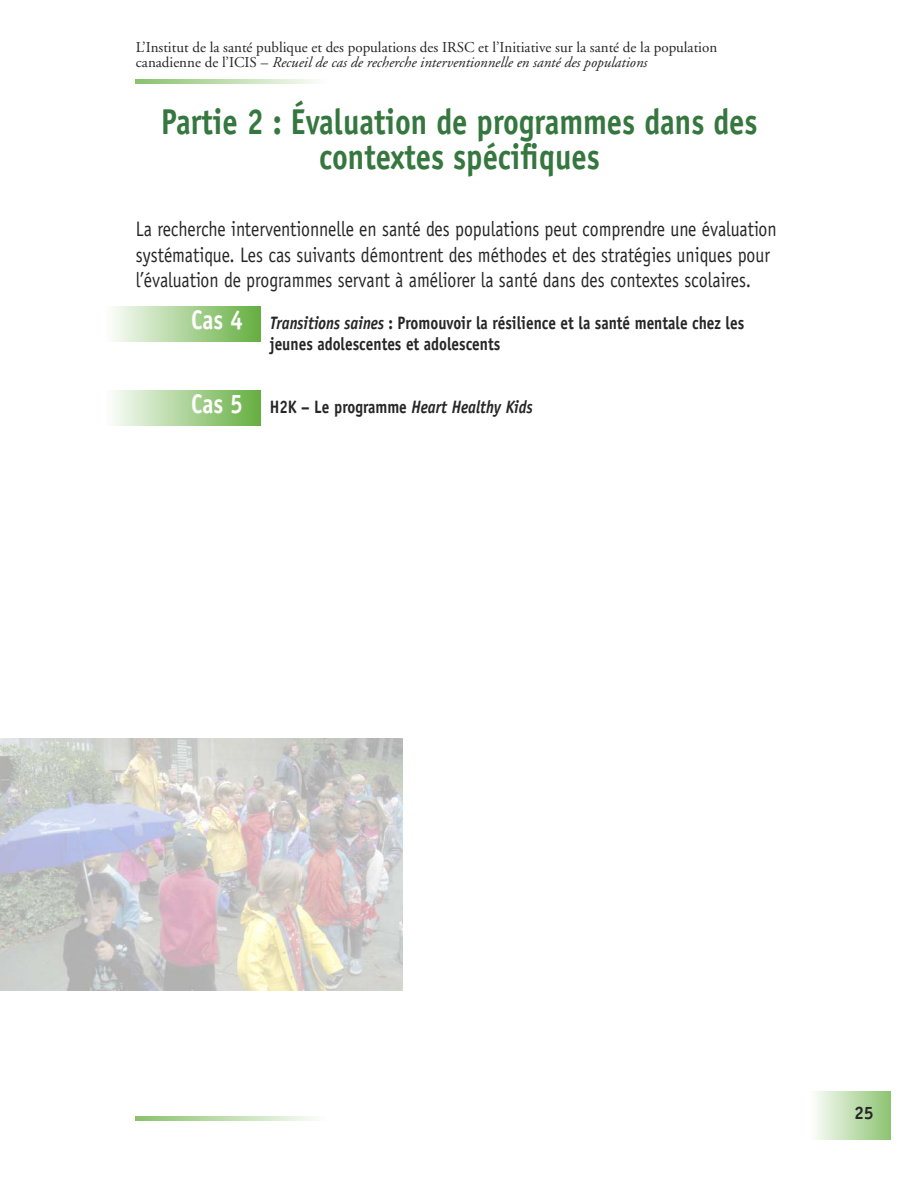
<style>
.page{position:relative;width:918px;height:1188px;background:#fff}
.page>*{position:absolute;margin:0;border:0;box-sizing:border-box;transform-origin:0 0}
.t1{font:700 36px/34.5px "Officina Sans";color:#35773e;text-align:center;scale:.85 1}
.t2{font:21px/25.5px "Officina Sans";color:#272627;scale:.85 1}
.t3{font:700 18px/21px "Officina Sans";color:#272627;scale:.85 1}
.t4{font:italic 700 18px "Officina Sans";color:#272627;scale:.85 1}
.t5{font:700 18px "Officina Sans";color:#272627}
.t6{font:15px/15px "Adobe Garamond";color:#272627}
.s1{font-style:italic}
.s2{font-size:27px;color:#fff}
.s3{font-style:normal;font-size:27px;color:#fff}
.s4{font-style:normal}
</style>
<div class="page">
<div style="left:105px;top:307px;width:156px;height:35px;background:linear-gradient(to right,#fefefd,#65af41)"></div>
<div style="left:105px;top:391px;width:156px;height:35px;background:linear-gradient(to right,#fefefd,#65af41)"></div>
<div style="left:810px;top:1092px;width:81px;height:48px;background:linear-gradient(to right,#fdfefd,#8dc372)"></div>
<svg style="left:136px;top:80px;width:179px;height:3px"></svg>
<svg style="left:135px;top:1117px;width:179px;height:3px"></svg>
<img style="left:0;top:738px;width:402px;height:253px">
<p class="t6" style="left:136px;top:41px;width:583px">L’Institut de la santé publique et des populations des IRSC et l’Initiative sur la santé de la population canadienne de l’ICIS – <span class="s1">Recueil de cas de recherche interventionnelle en santé des populations</span></p>
<h1 class="t1" style="left:161px;top:108px;width:703px">Partie 2 : Évaluation de programmes dans des contextes spécifiques</h1>
<p class="t2" style="left:136px;top:218px;width:755px">La recherche interventionnelle en santé des populations peut comprendre une évaluation systématique. Les cas suivants démontrent des méthodes et des stratégies uniques pour l’évaluation de programmes servant à améliorer la santé dans des contextes scolaires.</p>
<p class="t3" style="left:270px;top:314px;width:560px;text-indent:-79px"><span class="s2">Cas 4</span> <span class="s1">Transitions saines</span> : Promouvoir la résilience et la santé mentale chez les jeunes adolescentes et adolescents</p>
<p class="t4" style="left:191px;top:400px;width:403px"><span class="s3">Cas 5</span> <span class="s4">H2K – Le programme</span> Heart Healthy Kids</p>
<p class="t5" style="left:854px;top:1106px;width:21px">25</p>
</div>
